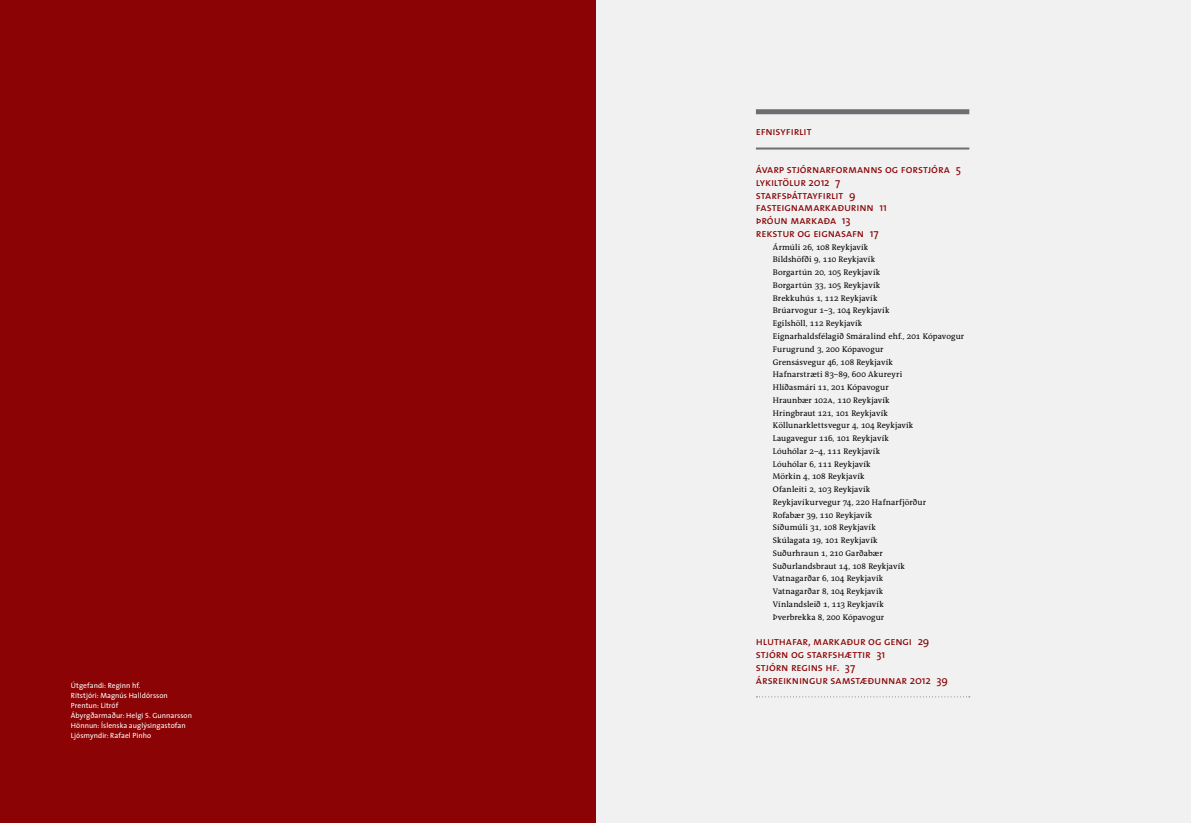
<style>
.page{position:relative;width:1191px;height:823px;background:#fff}
.page>*{position:absolute;margin:0;border:0;box-sizing:border-box;transform-origin:0 0}
.t1{font:11.2px/12.7px "The Sans Regular Caps";letter-spacing:-.01em;color:#8b0304}
.t2{font:8.2px/12.7px "The Antiqua Sun";letter-spacing:.005em;color:#000}
.t3{font:7.5px/10px "The Sans";letter-spacing:.005em;color:#fff}
.s1{font-family:"The Sans"}
.s2{font-family:"The Antiqua Sun Caps"}
</style>
<div class="page">
<div style="left:595px;top:0;width:596px;height:822px;background:#f1f1f2"></div>
<div style="left:0;top:0;width:595px;height:822px;background:#8b0304"></div>
<div style="left:756px;top:109px;width:213px;height:5px;background:#6d6e71"></div>
<hr style="left:756px;top:147px;width:213px;height:2px;background:#6d6e71">
<svg style="left:756px;top:696px;width:213px;height:1px"></svg>
<p class="t3" style="left:71px;top:679px;width:123px">Útgefandi: Reginn hf.<br>Ritstjóri: Magnús Halldórsson<br>Prentun: Litróf<br>Ábyrgðarmaður: Helgi S. Gunnarsson<br>Hönnun: Íslenska auglýsingastofan<br>Ljósmyndir: Rafael Pinho</p>
<h1 class="t1" style="left:756px;top:125px;width:57px">efnisyfirlit</h1>
<h1 class="t1" style="left:756px;top:163px;width:207px">ávarp stjórnarformanns og forstjóra <span class="s1">5 </span>lykiltölur <span class="s1">2012 7<br></span>starfsþáttayfirlit <span class="s1">9 </span>fasteignamarkaðurinn <span class="s1">11<br></span>þróun markaða <span class="s1">13<br></span>rekstur og eignasafn <span class="s1">17</span></h1>
<p class="t2" style="left:773px;top:241px;width:193px">Ármúli 26, 108 Reykjavík<br>Bíldshöfði 9, 110 Reykjavík<br>Borgartún 20, 105 Reykjavík<br>Borgartún 33, 105 Reykjavík<br>Brekkuhús 1, 112 Reykjavík<br>Brúarvogur 1–3, 104 Reykjavík<br>Egilshöll, 112 Reykjavík<br>Eignarhaldsfélagið Smáralind ehf., 201 Kópavogur<br>Furugrund 3, 200 Kópavogur<br>Grensásvegur 46, 108 Reykjavík<br>Hafnarstræti 83–89, 600 Akureyri<br>Hlíðasmári 11, 201 Kópavogur<br>Hraunbær 102<span class="s2">a</span>, 110 Reykjavík<br>Hringbraut 121, 101 Reykjavík<br>Köllunarklettsvegur 4, 104 Reykjavík<br>Laugavegur 116, 101 Reykjavík<br>Lóuhólar 2–4, 111 Reykjavík<br>Lóuhólar 6, 111 Reykjavík<br>Mörkin 4, 108 Reykjavík<br>Ofanleiti 2, 103 Reykjavík<br>Reykjavíkurvegur 74, 220 Hafnarfjörður<br>Rofabær 39, 110 Reykjavík<br>Síðumúli 31, 108 Reykjavík<br>Skúlagata 19, 101 Reykjavík<br>Suðurhraun 1, 210 Garðabær<br>Suðurlandsbraut 14, 108 Reykjavík<br>Vatnagarðar 6, 104 Reykjavík<br>Vatnagarðar 8, 104 Reykjavík<br>Vínlandsleið 1, 113 Reykjavík<br>Þverbrekka 8, 200 Kópavogur</p>
<h1 class="t1" style="left:756px;top:635px;width:194px">hluthafar, markaður og gengi <span class="s1">29 </span>stjórn og starfshættir <span class="s1">31<br></span>stjórn regins hf. <span class="s1">37<br></span>ársreikningur samstæðunnar <span class="s1">2012 39</span></h1>
</div>
